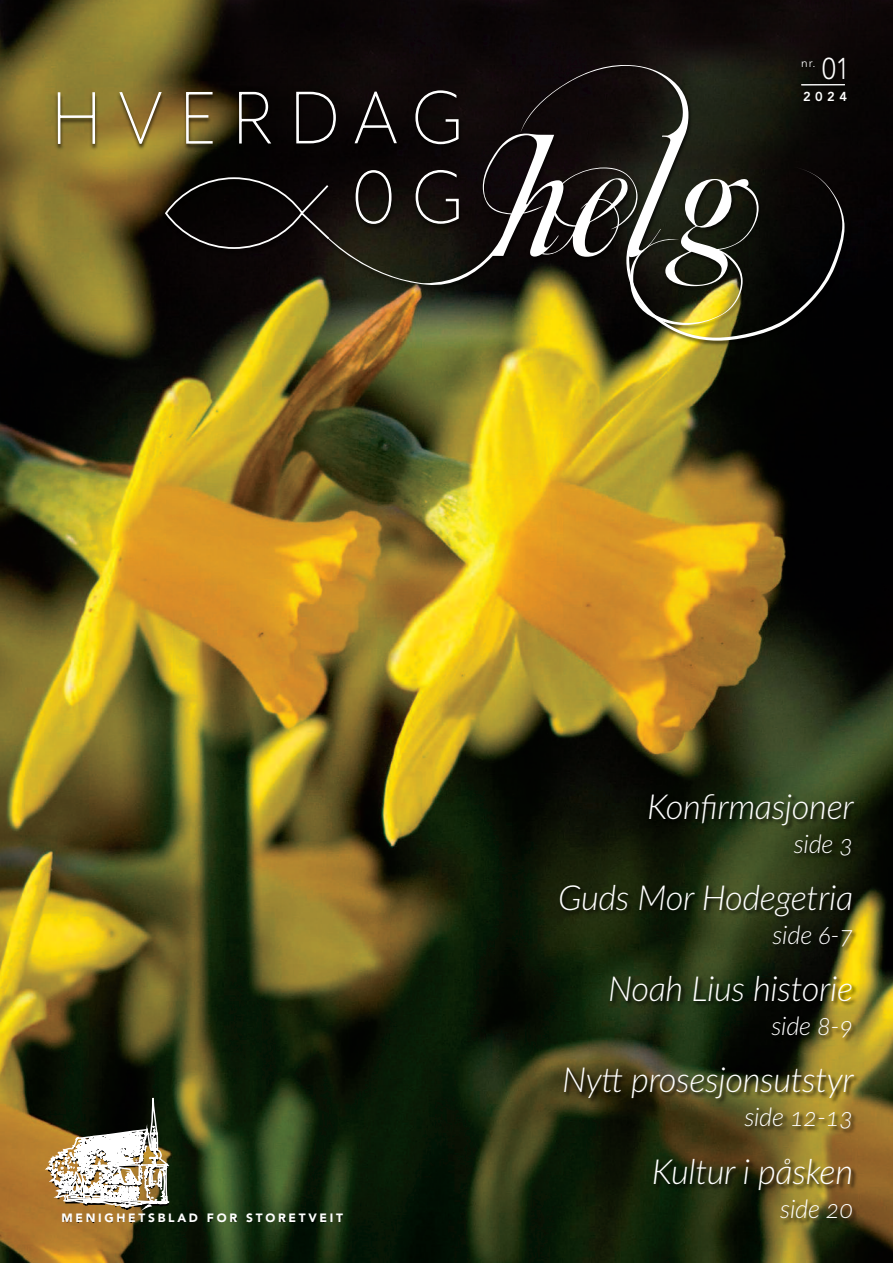
<style>
.page{position:relative;width:893px;height:1263px;background:#fff}
.page>*{position:absolute;margin:0;border:0;box-sizing:border-box;transform-origin:0 0}
.t1{font:italic 300 34.5px "Lato";letter-spacing:-.01em;color:#fff}
.t2{font:300 29.85px "Avenir";color:#fff;scale:.89 1}
.t3{font:italic 300 25.5px "Lato";letter-spacing:-.01em;color:#fff}
.t4{font:800 12.9px "Avenir";color:#fff}
.t5{font:900 12px "Avenir";letter-spacing:.225em;color:#fff}
.t6{font:300 12px "Avenir";color:#fff}
</style>
<div class="page">
<img style="left:0;top:0;width:893px;height:1263px">
<img style="left:15px;top:6px;width:878px;height:375px">
<svg style="left:520px;top:65px;width:324px;height:276px;background:#1f1c10"></svg>
<svg style="left:57px;top:91px;width:39px;height:54px;background:#988a50"></svg>
<svg style="left:118px;top:90px;width:641px;height:235px;background:#342f21"></svg>
<hr style="left:801px;top:84px;width:44px;height:1px;background:#fff">
<img style="left:10px;top:778px;width:883px;height:485px">
<p class="t6" style="left:801px;top:58px;width:16px">nr.</p>
<p class="t2" style="left:822px;top:56px;width:32px">01</p>
<p class="t4" style="left:803px;top:91px;width:46px">2024</p>
<p class="t5" style="left:61px;top:1207px;width:283px">MENIGHETSBLAD FOR STORETVEIT</p>
<p class="t1" style="left:647px;top:787px;width:208px">Konfirmasjoner</p>
<p class="t3" style="left:794px;top:829px;width:61px">side 3</p>
<p class="t1" style="left:558px;top:877px;width:297px">Guds Mor Hodegetria</p>
<p class="t3" style="left:772px;top:920px;width:82px">side 6-7</p>
<p class="t1" style="left:608px;top:968px;width:247px">Noah Lius historie</p>
<p class="t3" style="left:771px;top:1011px;width:83px">side 8-9</p>
<p class="t1" style="left:562px;top:1059px;width:293px">Nytt prosesjonsutstyr</p>
<p class="t3" style="left:744px;top:1102px;width:110px">side 12-13</p>
<p class="t1" style="left:652px;top:1152px;width:203px">Kultur i påsken</p>
<p class="t3" style="left:780px;top:1194px;width:74px">side 20</p>
</div>
